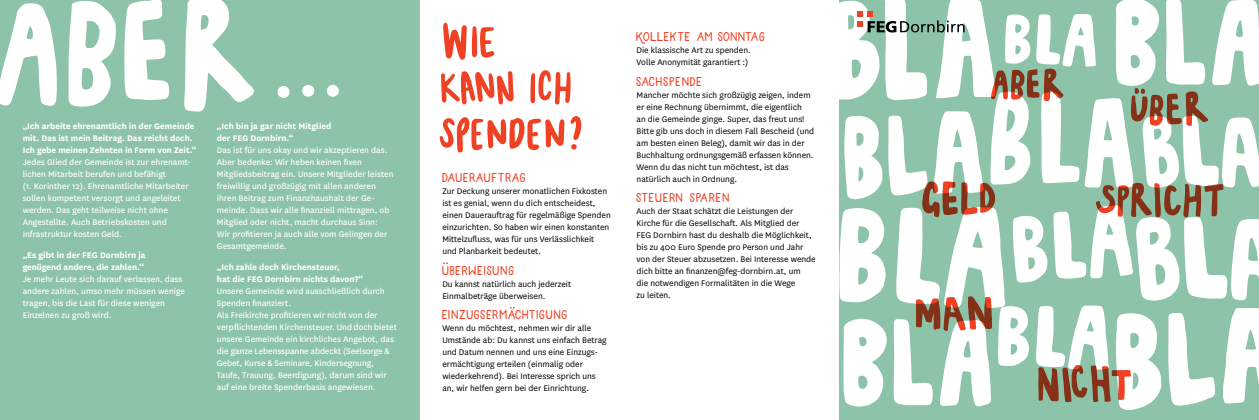
<style>
.page{position:relative;width:1259px;height:420px;background:#fff}
.page>*{position:absolute;margin:0;border:0;box-sizing:border-box;transform-origin:0 0}
.t1{font:18px "Grayling";letter-spacing:-.01em;color:#ef4123}
.t2{font:18px "Grayling";letter-spacing:.02em;color:#ef4123}
.t3{font:9.5px/12px "National";color:#000}
.t4{font:9.5px/12px "National";color:#fff}
.t5{font:700 9.5px/12px "National";color:#fff}
</style>
<div class="page">
<div style="left:0;top:0;width:420px;height:420px;background:#8dc3a9"></div>
<div style="left:839px;top:0;width:420px;height:420px;background:#8dc3a9"></div>
<svg style="left:184px;top:0;width:70px;height:112px"></svg>
<svg style="left:68px;top:0;width:48px;height:107px"></svg>
<svg style="left:0;top:3px;width:57px;height:103px"></svg>
<svg style="left:124px;top:0;width:45px;height:100px"></svg>
<svg style="left:443px;top:23px;width:51px;height:37px"></svg>
<svg style="left:441px;top:71px;width:73px;height:33px"></svg>
<svg style="left:530px;top:70px;width:41px;height:34px"></svg>
<svg style="left:277px;top:86px;width:13px;height:12px"></svg>
<svg style="left:302px;top:84px;width:13px;height:13px"></svg>
<svg style="left:327px;top:85px;width:12px;height:12px"></svg>
<svg style="left:439px;top:117px;width:125px;height:36px"></svg>
<svg style="left:570px;top:116px;width:11px;height:33px"></svg>
<svg style="left:839px;top:0;width:420px;height:410px"></svg>
<p class="t5" style="left:23px;top:120px;width:175px">„Ich arbeite ehrenamtlich in der Gemeinde mit. Das ist mein Beitrag. Das reicht doch.<br>Ich gebe meinen Zehnten in Form von Zeit.“</p>
<p class="t4" style="left:23px;top:156px;width:170px">Jedes Glied der Gemeinde ist zur ehrenamt&shy;lichen Mitarbeit berufen und befähigt<br>(1. Korinther 12). Ehrenamtliche Mitarbeiter sollen kompetent versorgt und angeleitet werden. Das geht teilweise nicht ohne Angestellte. Auch Betriebskosten und Infrastruktur kosten Geld.</p>
<p class="t5" style="left:23px;top:248px;width:124px">„Es gibt in der FEG Dornbirn ja genügend andere, die zahlen.“</p>
<p class="t4" style="left:23px;top:272px;width:164px">Je mehr Leute sich darauf verlassen, dass andere zahlen, umso mehr müssen wenige tragen, bis die Last für diese wenigen Einzelnen zu groß wird.</p>
<p class="t5" style="left:217px;top:120px;width:116px">„Ich bin ja gar nicht Mitglied der FEG Dornbirn.“</p>
<p class="t4" style="left:217px;top:144px;width:178px">Das ist für uns okay und wir akzeptieren das.<br>Aber bedenke: Wir heben keinen fixen Mitgliedsbeitrag ein. Unsere Mitglieder leisten freiwillig und großzügig mit allen anderen ihren Beitrag zum Finanzhaushalt der Ge&shy;meinde. Dass wir alle finanziell mittragen, ob Mitglied oder nicht, macht durchaus Sinn:<br>Wir profitieren ja auch alle vom Gelingen der Gesamtgemeinde.</p>
<p class="t5" style="left:217px;top:260px;width:148px">„Ich zahle doch Kirchensteuer,<br>hat die FEG Dornbirn nichts davon?“</p>
<p class="t4" style="left:217px;top:284px;width:181px">Unsere Gemeinde wird ausschließlich durch Spenden finanziert.<br>Als Freikirche profitieren wir nicht von der verpflichtenden Kirchensteuer. Und doch bietet unsere Gemeinde ein kirchliches Angebot, das die ganze Lebensspanne abdeckt (Seelsorge &amp; Gebet, Kurse &amp; Seminare, Kindersegnung, Taufe, Trauung, Beerdigung), darum sind wir auf eine breite Spenderbasis angewiesen.</p>
<h1 class="t1" style="left:442px;top:170px;width:86px">dauerauftrag</h1>
<p class="t3" style="left:442px;top:184px;width:170px">Zur Deckung unserer monatlichen Fixkosten ist es genial, wenn du dich entscheidest, einen Dauerauftrag für regelmäßige Spenden einzurichten. So haben wir einen konstanten Mittelzufluss, was für uns Verlässlichkeit und Planbarkeit bedeutet.</p>
<h1 class="t1" style="left:442px;top:263px;width:74px">uberweisung</h1>
<p class="t3" style="left:442px;top:277px;width:130px">Du kannst natürlich auch jederzeit<br>Einmalbeträge überweisen.</p>
<h1 class="t1" style="left:442px;top:307px;width:127px">einzugsermachtigung</h1>
<p class="t3" style="left:442px;top:321px;width:166px">Wenn du möchtest, nehmen wir dir alle Umstände ab: Du kannst uns einfach Betrag und Datum nennen und uns eine Einzugs&shy;ermächtigung erteilen (einmalig oder wiederkehrend). Bei Interesse sprich uns an, wir helfen gern bei der Einrichtung.</p>
<h1 class="t2" style="left:636px;top:30px;width:131px">Kollekte am sonntag</h1>
<p class="t3" style="left:636px;top:44px;width:116px">Die klassische Art zu spenden.<br>Volle Anonymität garantiert :)</p>
<h1 class="t1" style="left:636px;top:74px;width:68px">sachspende</h1>
<p class="t3" style="left:636px;top:88px;width:179px">Mancher möchte sich großzügig zeigen, indem er eine Rechnung übernimmt, die eigentlich<br>an die Gemeinde ginge. Super, das freut uns!<br>Bitte gib uns doch in diesem Fall Bescheid (und am besten einen Beleg), damit wir das in der Buchhaltung ordnungsgemäß erfassen können.<br>Wenn du das nicht tun möchtest, ist das natürlich auch in Ordnung.</p>
<h1 class="t1" style="left:636px;top:191px;width:93px">steuern sparen</h1>
<p class="t3" style="left:636px;top:205px;width:181px">Auch der Staat schätzt die Leistungen der Kirche für die Gesellschaft. Als Mitglied der FEG Dornbirn hast du deshalb die Möglichkeit, bis zu 400 Euro Spende pro Person und Jahr von der Steuer abzusetzen. Bei Interesse wende dich bitte an finanzen@feg-dornbirn.at, um<br>die notwendigen Formalitäten in die Wege<br>zu leiten.</p>
</div>
